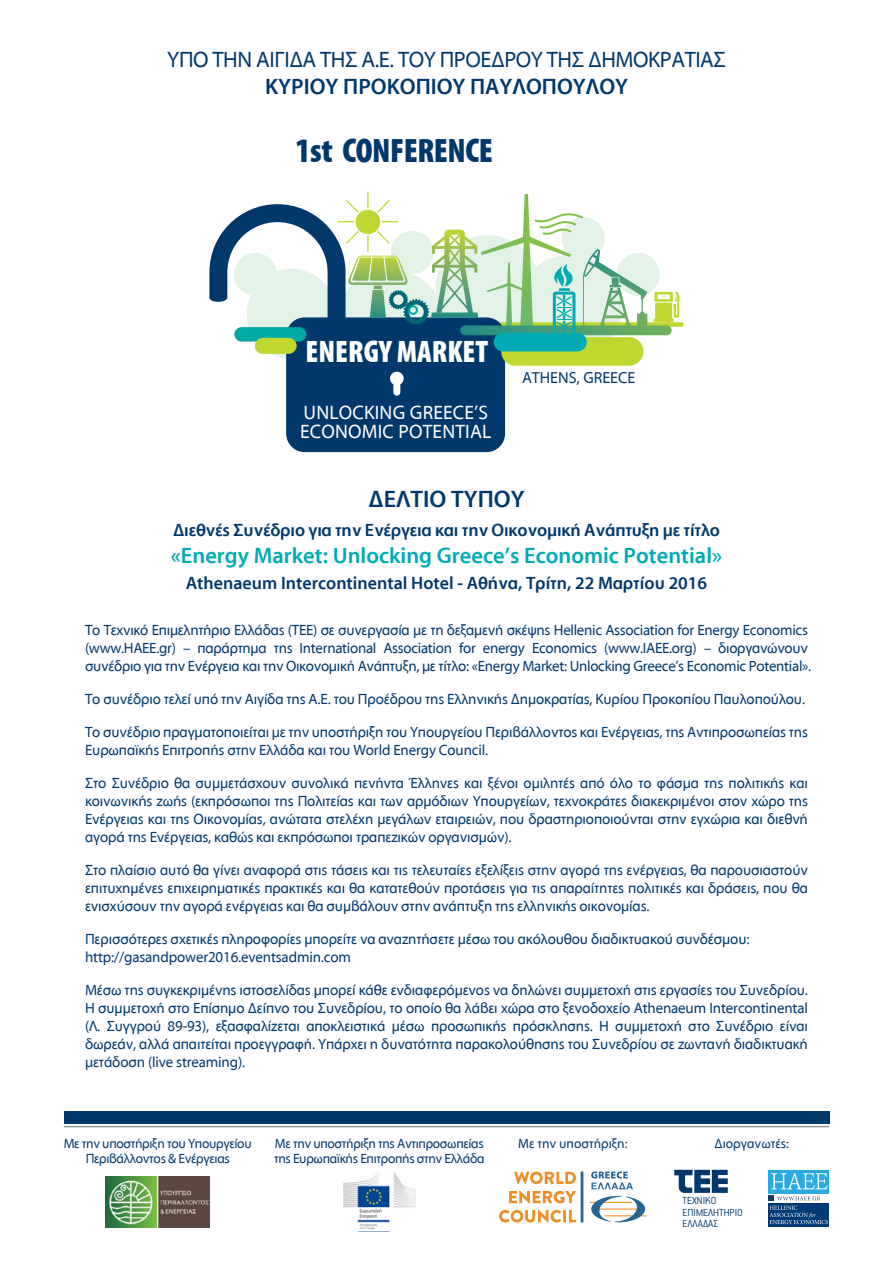
<style>
.page{position:relative;width:893px;height:1263px;background:#fff}
.page>*{position:absolute;margin:0;border:0;box-sizing:border-box;transform-origin:0 0}
.t1{font:700 34.2px "Myriad Condensed Greek";letter-spacing:-.015em;color:#00386c}
.t2{font:700 31.35px "Myriad Condensed Greek";color:#fff}
.t3{font:500 24px "Myriad Greek";color:#00386c}
.t4{font:500 22.5px "Myriad Greek";color:#00abb5}
.t5{font:22.5px "Myriad Greek";letter-spacing:-.02em;color:#00386c}
.t6{font:500 22.5px "Myriad Greek";color:#00386c}
.t7{font:19.5px/19.5px "Myriad Greek";letter-spacing:.01em;color:#fff}
.t8{font:500 18px "Myriad Greek";letter-spacing:-.01em;color:#00386c}
.t9{font:16.05px "Myriad Greek";color:#00386c}
.t10{font:15px/18px "Myriad Greek";letter-spacing:-.01em;color:#00386c}
.t11{font:13.5px/15px "Myriad Greek";letter-spacing:-.025em;color:#00386c;text-align:center}
.t12{font:13.5px "Myriad Greek";color:#00386c}
.t13{font:300 11.4px/11.7px "PF Handbook Pro";color:#00386c}
</style>
<div class="page">
<div style="left:64px;top:1111px;width:765px;height:12px;background:#00386c"></div>
<div style="left:486px;top:322px;width:198px;height:5px;background:#bfd730;border-radius:2px"></div>
<svg style="left:209px;top:222px;width:296px;height:230px;fill:#00386c"></svg>
<svg style="left:231px;top:191px;width:448px;height:205px"></svg>
<div style="left:494px;top:333px;width:93px;height:18px;background:#00abb5;border-radius:9px"></div>
<hr style="left:64px;top:1126px;width:765px;height:1px;background:#939598">
<div style="left:768px;top:1170px;width:61px;height:23px;background:linear-gradient(to right,#29aae1,#29aae1)"></div>
<div style="left:768px;top:1203px;width:61px;height:23px;background:#003974"></div>
<svg style="left:768px;top:1195px;width:60px;height:29px"></svg>
<svg style="left:771px;top:1173px;width:57px;height:16px"></svg>
<svg style="left:674px;top:1170px;width:54px;height:23px"></svg>
<img style="left:344px;top:1172px;width:71px;height:58px">
<img style="left:106px;top:1176px;width:104px;height:51px">
<svg style="left:514px;top:1171px;width:62px;height:13px"></svg>
<svg style="left:509px;top:1191px;width:67px;height:12px"></svg>
<svg style="left:499px;top:1210px;width:77px;height:12px"></svg>
<hr style="left:581px;top:1171px;width:2px;height:51px;background:#256694">
<svg style="left:591px;top:1171px;width:42px;height:18px"></svg>
<hr style="left:589px;top:1202px;width:43px;height:1px;background:#ee8d23">
<hr style="left:604px;top:1215px;width:43px;height:1px;background:#ee8d23">
<svg style="left:591px;top:1196px;width:54px;height:26px"></svg>
<h3 class="t5" style="left:167px;top:48px;width:560px">ΥΠΟ ΤΗΝ ΑΙΓΙΔΑ ΤΗΣ Α.Ε. ΤΟΥ ΠΡΟΕΔΡΟΥ ΤΗΣ ΔΗΜΟΚΡΑΤΙΑΣ</h3>
<h3 class="t6" style="left:265px;top:75px;width:364px">ΚΥΡΙΟΥ ΠΡΟΚΟΠΙΟΥ ΠΑΥΛΟΠΟΥΛΟΥ</h3>
<h1 class="t1" style="left:296px;top:133px;width:199px">1st CONFERENCE</h1>
<h2 class="t2" style="left:305px;top:336px;width:184px">ENERGY MARKET</h2>
<h3 class="t7" style="left:300px;top:403px;width:193px">UNLOCKING GREECE’S<br>ECONOMIC POTENTIAL</h3>
<p class="t9" style="left:522px;top:369px;width:115px">ATHENS, GREECE</p>
<h3 class="t3" style="left:368px;top:487px;width:158px">ΔΕΛΤΙΟ ΤΥΠΟΥ</h3>
<p class="t8" style="left:173px;top:521px;width:548px">Διεθνές Συνέδριο για την Ενέργεια και την Οικονοµική Ανάπτυξη µε τίτλο</p>
<h3 class="t4" style="left:171px;top:544px;width:553px">«Energy Market: Unlocking Greece’s Economic Potential»</h3>
<p class="t8" style="left:186px;top:574px;width:523px">Athenaeum Intercontinental Hotel - Αθήνα, Τρίτη, 22 Μαρτίου 2016</p>
<p class="t10" style="left:85px;top:622px;width:728px">Το Τεχνικό Επιµελητήριο Ελλάδας (ΤΕΕ) σε συνεργασία µε τη δεξαµενή σκέψης Hellenic Association for Energy Economics (www.HAEE.gr) – παράρτηµα της Ιnternational Association for energy Economics (www.IAEE.org) – διοργανώνουν συνέδριο για την Ενέργεια και την Οικονοµική Ανάπτυξη, µε τίτλο: «Energy Market: Unlocking Greece’s Economic Potential».</p>
<p class="t10" style="left:85px;top:691px;width:722px">Το συνέδριο τελεί υπό την Αιγίδα της Α.Ε. του Προέδρου της Ελληνικής Δηµοκρατίας, Κυρίου Προκοπίου Παυλοπούλου.</p>
<p class="t10" style="left:85px;top:724px;width:724px">Το συνέδριο πραγµατοποιείται µε την υποστήριξη του Υπουργείου Περιβάλλοντος και Ενέργειας, της Αντιπροσωπείας της<br>Ευρωπαϊκής Επιτροπής στην Eλλάδα και του World Energy Council.</p>
<p class="t10" style="left:85px;top:775px;width:724px;text-align:justify">Στο Συνέδριο θα συµµετάσχουν συνολικά πενήντα Έλληνες και ξένοι οµιλητές από όλο το φάσµα της πολιτικής και κοινωνικής ζωής (εκπρόσωποι της Πολιτείας και των αρµόδιων Υπουργείων, τεχνοκράτες διακεκριµένοι στον χώρο της Ενέργειας και της Οικονοµίας, ανώτατα στελέχη µεγάλων εταιρειών, που δραστηριοποιούνται στην εγχώρια και διεθνή αγορά της Ενέργειας, καθώς και εκπρόσωποι τραπεζικών οργανισµών).</p>
<p class="t10" style="left:85px;top:862px;width:724px;text-align:justify">Στο πλαίσιο αυτό θα γίνει αναφορά στις τάσεις και τις τελευταίες εξελίξεις στην αγορά της ενέργειας, θα παρουσιαστούν επιτυχηµένες επιχειρηµατικές πρακτικές και θα κατατεθούν προτάσεις για τις απαραίτητες πολιτικές και δράσεις, που θα ενισχύσουν την αγορά ενέργειας και θα συµβάλουν στην ανάπτυξη της ελληνικής οικονοµίας.</p>
<p class="t10" style="left:85px;top:931px;width:666px">Περισσότερες σχετικές πληροφορίες µπορείτε να αναζητήσετε µέσω του ακόλουθου διαδικτυακού συνδέσµου: http://gasandpower2016.eventsadmin.com</p>
<p class="t10" style="left:85px;top:982px;width:724px;text-align:justify">Μέσω της συγκεκριµένης ιστοσελίδας µπορεί κάθε ενδιαφερόµενος να δηλώνει συµµετοχή στις εργασίες του Συνεδρίου.<br>Η συµµετοχή στο Επίσηµο Δείπνο του Συνεδρίου, το οποίο θα λάβει χώρα στο ξενοδοχείο Athenaeum Intercontinental (Λ. Συγγρού 89-93), εξασφαλίζεται αποκλειστικά µέσω προσωπικής πρόσκλησης. Η συµµετοχή στο Συνέδριο είναι δωρεάν, αλλά απαιτείται προεγγραφή. Υπάρχει η δυνατότητα παρακολούθησης του Συνεδρίου σε ζωντανή διαδικτυακή µετάδοση (live streaming).</p>
<p class="t11" style="left:64px;top:1136px;width:189px">Με την υποστήριξη του Υπουργείου<br>Περιβάλλοντος &amp; Ενέργειας</p>
<p class="t12" style="left:518px;top:1137px;width:111px">Mε την υποστήριξη:</p>
<p class="t11" style="left:275px;top:1136px;width:210px">Με την υποστήριξη της Αντιπροσωπείας</p>
<p class="t12" style="left:714px;top:1137px;width:76px">Διοργανωτές:</p>
<p class="t11" style="left:274px;top:1151px;width:212px">της Ευρωπαϊκής Επιτροπής στην Ελλάδα</p>
<p class="t13" style="left:682px;top:1194px;width:62px">ΤΕΧΝΙΚΟ<br>ΕΠΙΜΕΛΗΤΗΡΙΟ<br>ΕΛΛΑ∆ΑΣ</p>
</div>
